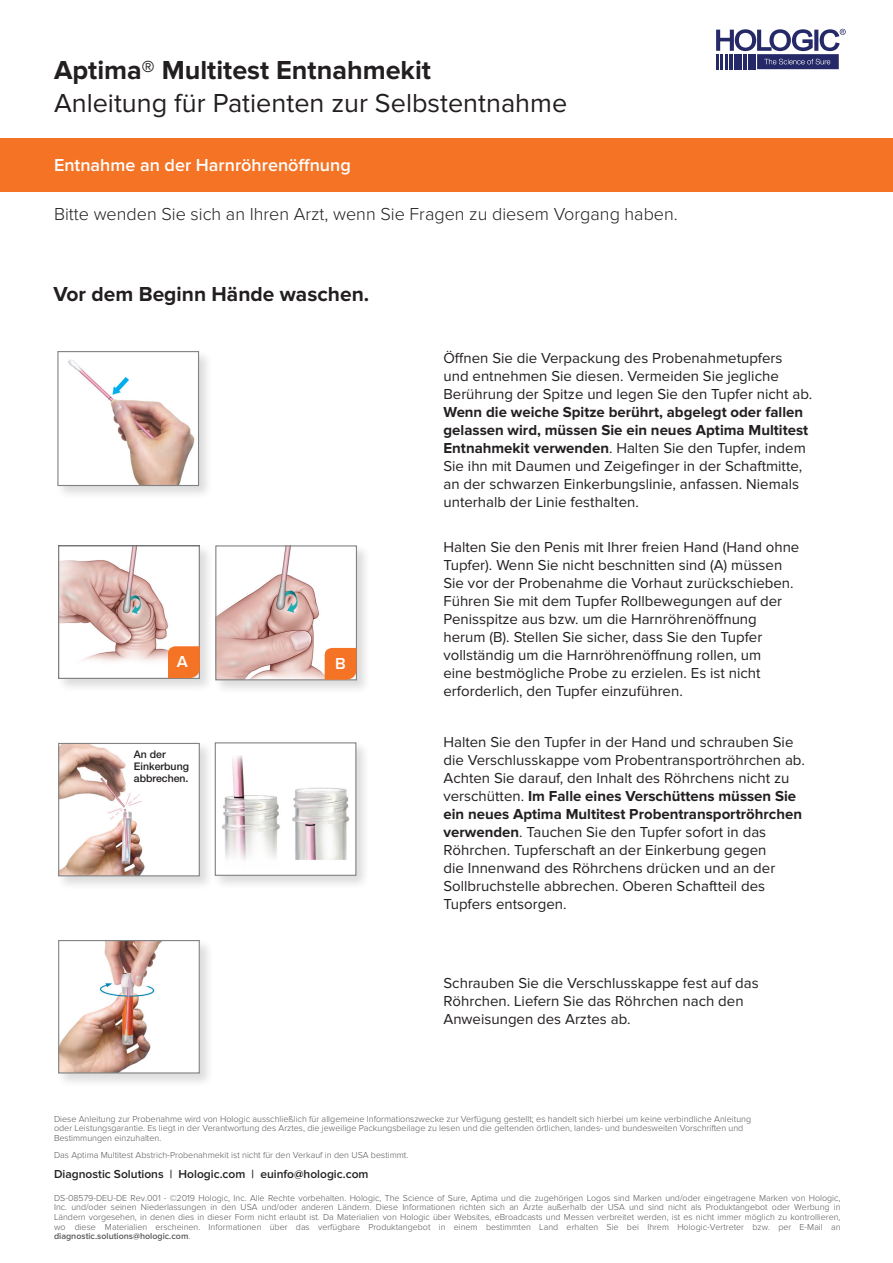
<style>
.page{position:relative;width:893px;height:1263px;background:#fff}
.page>*{position:absolute;margin:0;border:0;box-sizing:border-box;transform-origin:0 0}
.t1{font:27px "Proxima Nova";color:#231f20}
.t2{font:700 27px "Proxima Nova";color:#231f20}
.t3{font:700 21px "Proxima Nova";color:#231f20}
.t4{font:300 18px "Proxima Nova";color:#231f20}
.t5{font:600 18px "Proxima Nova";color:#fff}
.t6{font:600 16.5px "Proxima Nova";color:#fff}
.t7{font:15px/18px "Proxima Nova";color:#231f20}
.DS1__Disclaimer{font:600 12px "Proxima Nova";color:#231f20}
.DS1__body_copy_2{font:500 10.5px/12px "Helvetica Neue LT Std";color:#231f20}
.t8{font:300 9px/9.6px "Proxima Nova";color:#57585a;text-align:justify}
.s1{font-weight:700}
.s2{font-weight:600}
</style>
<div class="page">
<div style="left:0;top:138px;width:893px;height:53px;background:#f47325"></div>
<svg style="left:716px;top:29px;width:130px;height:40px"></svg>
<div style="left:56px;top:543px;width:158px;height:150px;background:#231f20;opacity:.16"></div>
<img style="left:60px;top:547px;width:138px;height:130px">
<div style="left:58px;top:545px;width:142px;height:134px;border:1px solid #808285"></div>
<div style="left:213px;top:543px;width:158px;height:151px;background:#231f20;opacity:.16"></div>
<img style="left:217px;top:547px;width:138px;height:131px">
<div style="left:215px;top:545px;width:142px;height:135px;border:1px solid #808285"></div>
<svg style="left:325px;top:648px;width:31px;height:32px"></svg>
<div style="left:55px;top:349px;width:158px;height:151px;background:#231f20;opacity:.16"></div>
<img style="left:59px;top:353px;width:138px;height:131px">
<div style="left:57px;top:351px;width:142px;height:135px;border:1px solid #808285"></div>
<svg style="left:168px;top:646px;width:32px;height:32px"></svg>
<div style="left:56px;top:741px;width:158px;height:150px;background:#231f20;opacity:.16"></div>
<div style="left:59px;top:743px;width:140px;height:133px;background:#fff"></div>
<img style="left:60px;top:745px;width:85px;height:129px">
<div style="left:58px;top:743px;width:142px;height:133px;border:1px solid #808285"></div>
<div style="left:212px;top:740px;width:159px;height:150px;background:#231f20;opacity:.16"></div>
<svg style="left:215px;top:742px;width:141px;height:134px"></svg>
<div style="left:56px;top:938px;width:158px;height:150px;background:#231f20;opacity:.16"></div>
<img style="left:60px;top:942px;width:138px;height:129px">
<div style="left:58px;top:940px;width:142px;height:133px;border:1px solid #808285"></div>
<img style="left:283px;top:751px;width:69px;height:120px">
<p class="t2" style="left:54px;top:55px;width:379px">Aptima® Multitest Entnahmekit</p>
<p class="t1" style="left:54px;top:90px;width:515px">Anleitung für Patienten zur Selbstentnahme</p>
<p class="t5" style="left:54px;top:155px;width:298px">Entnahme an der Harnröhrenöffnung</p>
<p class="t4" style="left:54px;top:204px;width:625px">Bitte wenden Sie sich an Ihren Arzt, wenn Sie Fragen zu diesem Vorgang haben.</p>
<p class="t3" style="left:53px;top:282px;width:317px">Vor dem Beginn Hände waschen.</p>
<p class="t6" style="left:177px;top:652px;width:13px">A</p>
<p class="t6" style="left:335px;top:654px;width:12px">B</p>
<p class="t6" style="left:171px;top:655px;width:13px">A</p>
<p class="DS1__body_copy_2" style="left:134px;top:748px;width:57px">An der<br>Einkerbung abbrechen.</p>
<p class="t7" style="left:443px;top:350px;width:370px">Öffnen Sie die Verpackung des Probenahmetupfers<br>und entnehmen Sie diesen. Vermeiden Sie jegliche Berührung der Spitze und legen Sie den Tupfer nicht ab.<br><span class="s1">Wenn die weiche Spitze berührt, abgelegt oder fallen gelassen wird, müssen Sie ein neues Aptima Multitest Entnahmekit verwenden</span>. Halten Sie den Tupfer, indem Sie ihn mit Daumen und Zeigefinger in der Schaftmitte, an der schwarzen Einkerbungslinie, anfassen. Niemals unterhalb der Linie festhalten.</p>
<p class="t7" style="left:443px;top:538px;width:357px">Halten Sie den Penis mit Ihrer freien Hand (Hand ohne Tupfer). Wenn Sie nicht beschnitten sind (A) müssen Sie vor der Probenahme die Vorhaut zurückschieben.<br>Führen Sie mit dem Tupfer Rollbewegungen auf der Penisspitze aus bzw. um die Harnröhrenöffnung herum (B). Stellen Sie sicher, dass Sie den Tupfer vollständig um die Harnröhrenöffnung rollen, um<br>eine bestmögliche Probe zu erzielen. Es ist nicht erforderlich, den Tupfer einzuführen.</p>
<p class="t7" style="left:443px;top:733px;width:363px">Halten Sie den Tupfer in der Hand und schrauben Sie die Verschlusskappe vom Probentransportröhrchen ab.<br>Achten Sie darauf, den Inhalt des Röhrchens nicht zu verschütten. <span class="s1">Im Falle eines Verschüttens müssen Sie ein neues Aptima Multitest Probentransportröhrchen verwenden</span>. Tauchen Sie den Tupfer sofort in das Röhrchen. Tupferschaft an der Einkerbung gegen<br>die Innenwand des Röhrchens drücken und an der Sollbruchstelle abbrechen. Oberen Schaftteil des Tupfers entsorgen.</p>
<p class="t7" style="left:443px;top:974px;width:317px">Schrauben Sie die Verschlusskappe fest auf das<br>Röhrchen. Liefern Sie das Röhrchen nach den<br>Anweisungen des Arztes ab.</p>
<p class="t8" style="left:54px;top:1114px;width:699px;text-align:left">Diese Anleitung zur Probenahme wird von Hologic ausschließlich für allgemeine Informationszwecke zur Verfügung gestellt; es handelt sich hierbei um keine verbindliche Anleitung oder Leistungsgarantie. Es liegt in der Verantwortung des Arztes, die jeweilige Packungsbeilage zu lesen und die geltenden örtlichen, landes- und bundesweiten Vorschriften und<br>Bestimmungen einzuhalten.</p>
<p class="t8" style="left:54px;top:1150px;width:356px">Das Aptima Multitest Abstrich-Probenahmekit ist nicht für den Verkauf in den USA bestimmt.</p>
<p class="DS1__Disclaimer" style="left:54px;top:1167px;width:316px">Diagnostic Solutions | Hologic.com | euinfo@hologic.com</p>
<p class="t8" style="left:54px;top:1193px;width:788px">DS-08579-DEU-DE Rev.001 - ©2019 Hologic, Inc. Alle Rechte vorbehalten. Hologic, The Science of Sure, Aptima und die zugehörigen Logos sind Marken und/oder eingetragene Marken von Hologic, Inc. und/oder seinen Niederlassungen in den USA und/oder anderen Ländern. Diese Informationen richten sich an Ärzte außerhalb der USA und sind nicht als Produktangebot oder Werbung in Ländern vorgesehen, in denen dies in dieser Form nicht erlaubt ist. Da Materialien von Hologic über Websites, eBroadcasts und Messen verbreitet werden, ist es nicht immer möglich zu kontrollieren, wo diese Materialien erscheinen. Informationen über das verfügbare Produktangebot in einem bestimmten Land erhalten Sie bei Ihrem Hologic-Vertreter bzw. per E-Mail an <span class="s2">diagnostic.solutions@hologic.com</span>.</p>
</div>
